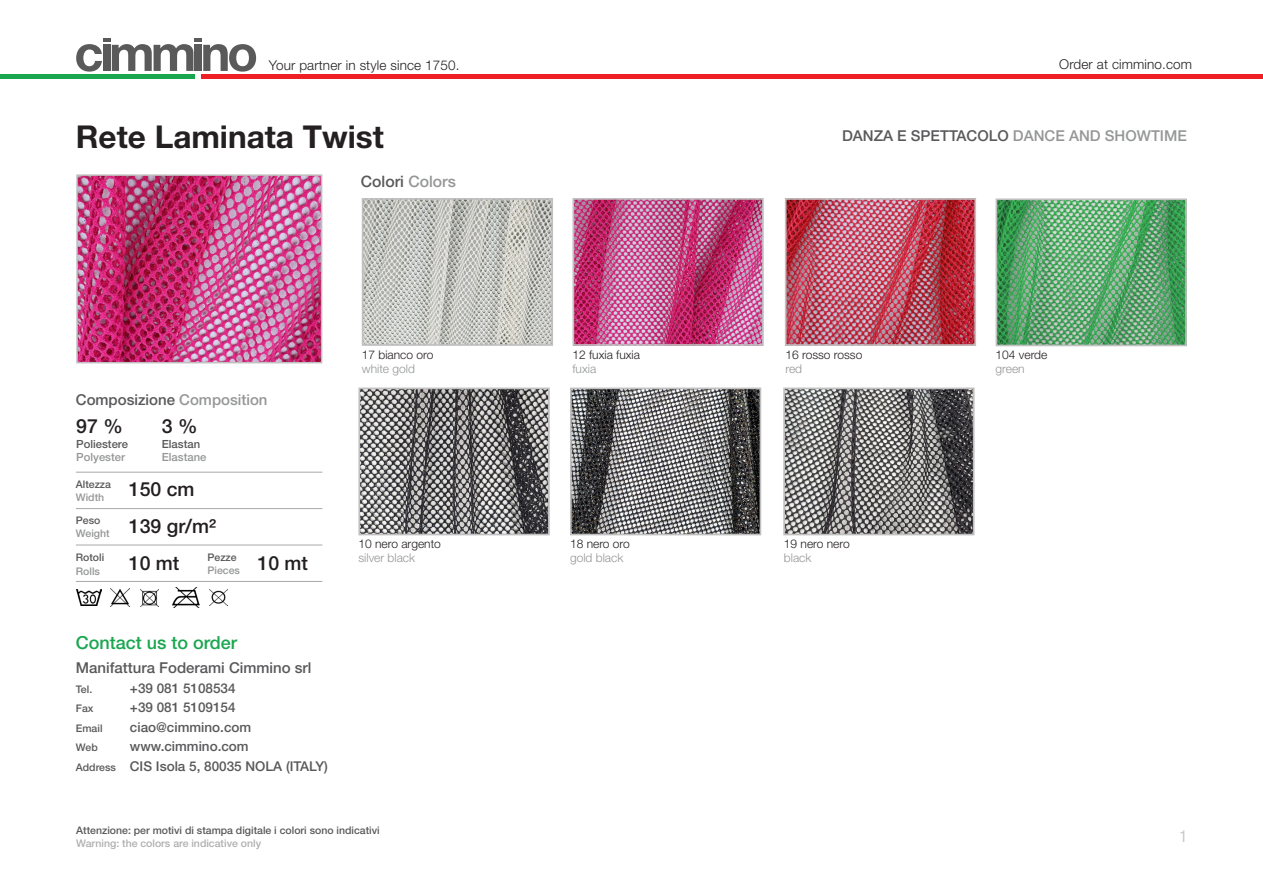
<style>
.page{position:relative;width:1263px;height:893px;background:#fff}
.page>*{position:absolute;margin:0;border:0;box-sizing:border-box;transform-origin:0 0}
.titolo_articolo{font:700 31.5px "Helvetica Neue LT Pro";color:#241f21}
.composizione_articol{font:500 19.5px "Helvetica Neue LT Pro";color:#231f20}
.composizione_articol-2{font:500 18px "Helvetica Neue LT Pro";color:#1aa64f}
.t1{font:condensed 16.5px "Helvetica Neue LT Pro";color:#cbc8c9}
.composizione_articol-3{font:500 15.75px "Helvetica Neue LT Pro";color:#59595b}
.composizione_articol-4{font:500 15px "Helvetica Neue LT Pro";color:#59595b}
.composizione_articol-5{font:500 13.5px "Helvetica Neue LT Pro";color:#59595b}
.t2{font:300 13.5px "Helvetica Neue LT Pro";letter-spacing:.01em;color:#231f20}
.t3{font:300 13.5px "Helvetica Neue LT Pro";letter-spacing:.01em;color:#241f21}
.didascalie{font:300 12px "Helvetica Neue LT Pro";color:#241f21}
.didascalie-2{font:300 12px "Helvetica Neue LT Pro";color:#959696}
.didascalie-3{font:300 12px "Helvetica Neue LT Pro";color:#231f20}
.composizione_articol-6{font:500 11.25px "Helvetica Neue LT Pro";color:#59595b}
.composizione_articol-7{font:500 11.25px "Helvetica Neue LT Pro";color:#959696}
.composizione_articol-8{font:500 10.5px "Helvetica Neue LT Pro";color:#59595b}
.composizione_articol-9{font:500 10.5px "Helvetica Neue LT Pro";color:#b0afaf}
.composizione_articol-10{font:500 10.5px "Helvetica Neue LT Pro";color:#959696}
.s1{color:#959696}
.s2{font-size:10.5px}
</style>
<div class="page">
<svg style="left:76px;top:38px;width:180px;height:34px"></svg>
<div style="left:202px;top:74px;width:1061px;height:5px;background:#ee2026"></div>
<div style="left:0;top:74px;width:195px;height:5px;background:#1aa64f"></div>
<img style="left:79px;top:177px;width:240px;height:183px">
<div style="left:76px;top:174px;width:246px;height:189px;border:2px solid #c0c0c0"></div>
<hr style="left:76px;top:581px;width:246px;height:1px;background:#a8a9ad">
<hr style="left:76px;top:472px;width:246px;height:1px;background:#a8a9ad">
<hr style="left:76px;top:545px;width:246px;height:1px;background:#a8a9ad">
<hr style="left:76px;top:508px;width:246px;height:1px;background:#a8a9ad">
<img style="left:110px;top:589px;width:19px;height:18px">
<img style="left:172px;top:587px;width:27px;height:21px">
<img style="left:210px;top:589px;width:17px;height:17px">
<img style="left:76px;top:590px;width:26px;height:16px">
<img style="left:141px;top:589px;width:17px;height:17px">
<img style="left:365px;top:201px;width:185px;height:142px">
<div style="left:362px;top:198px;width:191px;height:148px;border:2px solid #c0c0c0"></div>
<img style="left:575px;top:201px;width:186px;height:142px">
<div style="left:572px;top:198px;width:192px;height:148px;border:2px solid #c0c0c0"></div>
<img style="left:788px;top:201px;width:185px;height:142px">
<div style="left:785px;top:198px;width:191px;height:148px;border:2px solid #c0c0c0"></div>
<img style="left:998px;top:201px;width:186px;height:142px">
<div style="left:995px;top:198px;width:192px;height:148px;border:2px solid #c0c0c0"></div>
<img style="left:361px;top:391px;width:186px;height:141px">
<div style="left:358px;top:388px;width:192px;height:147px;border:2px solid #c0c0c0"></div>
<img style="left:573px;top:391px;width:185px;height:141px">
<div style="left:570px;top:388px;width:191px;height:147px;border:2px solid #c0c0c0"></div>
<img style="left:786px;top:391px;width:185px;height:141px">
<div style="left:783px;top:388px;width:191px;height:147px;border:2px solid #c0c0c0"></div>
<p class="t2" style="left:269px;top:57px;width:192px">Your partner in style since 1750.</p>
<p class="t3" style="left:1059px;top:56px;width:134px">Order at cimmino.com</p>
<p class="titolo_articolo" style="left:76px;top:117px;width:309px">Rete Laminata Twist</p>
<p class="composizione_articol-3" style="left:361px;top:172px;width:97px">Colori <span class="s1">Colors</span></p>
<p class="composizione_articol-4" style="left:76px;top:391px;width:193px">Composizione <span class="s1">Composition</span></p>
<p class="composizione_articol" style="left:76px;top:414px;width:48px">97 %</p>
<p class="composizione_articol" style="left:162px;top:414px;width:37px">3 %</p>
<p class="composizione_articol-6" style="left:76px;top:437px;width:53px">Poliestere</p>
<p class="composizione_articol-6" style="left:162px;top:437px;width:40px">Elastan</p>
<p class="composizione_articol-7" style="left:76px;top:450px;width:50px">Polyester</p>
<p class="composizione_articol-7" style="left:162px;top:450px;width:46px">Elastane</p>
<p class="composizione_articol-8" style="left:76px;top:478px;width:37px">Altezza</p>
<p class="composizione_articol-10" style="left:76px;top:491px;width:30px">Width</p>
<p class="composizione_articol-8" style="left:76px;top:514px;width:26px">Peso</p>
<p class="composizione_articol-10" style="left:76px;top:527px;width:35px">Weight</p>
<p class="composizione_articol-8" style="left:76px;top:551px;width:30px">Rotoli</p>
<p class="composizione_articol-10" style="left:76px;top:565px;width:26px">Rolls</p>
<p class="composizione_articol" style="left:129px;top:478px;width:67px">150 cm</p>
<p class="composizione_articol" style="left:129px;top:514px;width:89px">139 gr/m²</p>
<p class="composizione_articol" style="left:129px;top:551px;width:52px">10 mt</p>
<p class="composizione_articol-8" style="left:207px;top:551px;width:31px">Pezze</p>
<p class="composizione_articol-10" style="left:207px;top:564px;width:34px">Pieces</p>
<p class="composizione_articol" style="left:257px;top:552px;width:52px">10 mt</p>
<p class="composizione_articol-2" style="left:76px;top:631px;width:163px">Contact us to order</p>
<p class="composizione_articol-4" style="left:76px;top:659px;width:237px">Manifattura Foderami Cimmino srl</p>
<p class="composizione_articol-8" style="left:76px;top:683px;width:18px">Tel.</p>
<p class="composizione_articol-5" style="left:130px;top:680px;width:107px">+39 081 5108534</p>
<p class="composizione_articol-8" style="left:76px;top:702px;width:19px">Fax</p>
<p class="composizione_articol-5" style="left:130px;top:700px;width:107px">+39 081 5109154</p>
<p class="composizione_articol-8" style="left:76px;top:722px;width:28px">Email</p>
<p class="composizione_articol-5" style="left:130px;top:719px;width:123px">ciao@cimmino.com</p>
<p class="composizione_articol-8" style="left:76px;top:741px;width:23px">Web</p>
<p class="composizione_articol-5" style="left:130px;top:739px;width:120px">www.cimmino.com</p>
<p class="composizione_articol-5" style="left:76px;top:758px;width:254px"><span class="s2">Address</span> CIS Isola 5, 80035 NOLA (ITALY)</p>
<p class="didascalie" style="left:362px;top:347px;width:73px">17 bianco oro</p>
<p class="didascalie-2" style="left:362px;top:361px;width:55px">white gold</p>
<p class="didascalie" style="left:358px;top:536px;width:84px">10 nero argento</p>
<p class="didascalie-2" style="left:358px;top:551px;width:58px">silver black</p>
<p class="composizione_articol-8" style="left:76px;top:824px;width:305px">Attenzione: per motivi di stampa digitale i colori sono indicativi</p>
<p class="composizione_articol-9" style="left:76px;top:837px;width:186px">Warning: the colors are indicative only</p>
<p class="didascalie" style="left:572px;top:347px;width:69px">12 fuxia fuxia</p>
<p class="didascalie-2" style="left:572px;top:362px;width:25px">fuxia</p>
<p class="didascalie-3" style="left:570px;top:536px;width:61px">18 nero oro</p>
<p class="didascalie-2" style="left:570px;top:551px;width:55px">gold black</p>
<p class="composizione_articol-4" style="left:842px;top:126px;width:346px">DANZA E SPETTACOLO <span class="s1">DANCE AND SHOWTIME</span></p>
<p class="didascalie" style="left:785px;top:347px;width:78px">16 rosso rosso</p>
<p class="didascalie-2" style="left:785px;top:362px;width:18px">red</p>
<p class="didascalie" style="left:784px;top:536px;width:67px">19 nero nero</p>
<p class="didascalie-2" style="left:784px;top:551px;width:29px">black</p>
<p class="didascalie" style="left:995px;top:347px;width:53px">104 verde</p>
<p class="didascalie-2" style="left:995px;top:362px;width:31px">green</p>
<h3 class="t1" style="left:1179px;top:827px;width:9px">1</h3>
</div>
